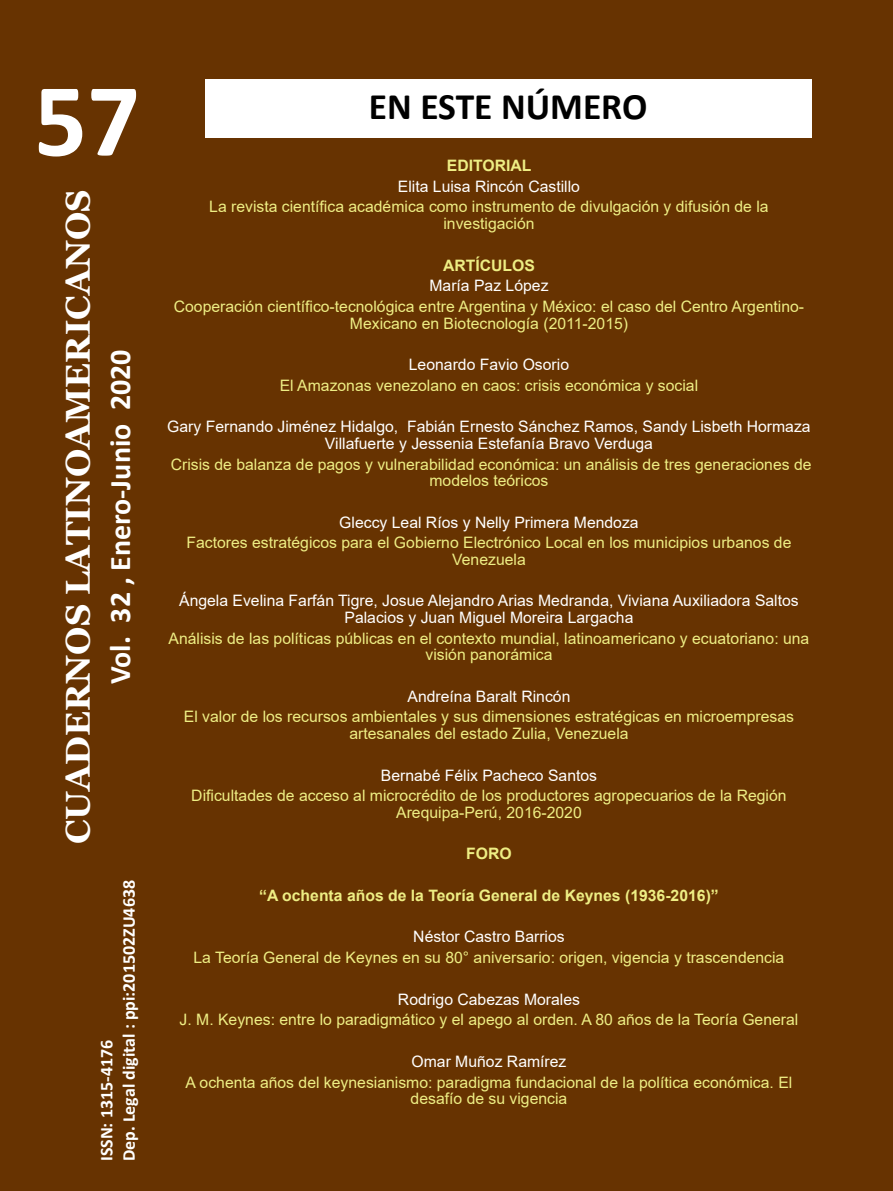
<style>
.page{position:relative;width:893px;height:1191px;background:#673301}
.page>*{position:absolute;margin:0;border:0;box-sizing:border-box;transform-origin:0 0}
.t1{font:700 105px "Calibri";color:#fff}
.t2{font:700 37.5px "Calibri";color:#000}
.t3{font:700 34.5px "Georgia";color:#fff}
.t4{font:700 30px "Calibri";color:#fff}
.t5{font:700 18px/22.5px "Calibri";color:#fff}
.contenido{font:15.75px/16.5px "Arial";color:#eeee84;text-align:center}
.contenido-2{font:15.75px/16.5px "Arial";color:#fff;text-align:center}
.contenido-3{font:700 15.75px "Arial";color:#eeee84}
</style>
<div class="page">
<div style="left:205px;top:79px;width:606px;height:58px;background:#fff"></div>
<h1 class="t1" style="left:34px;top:46px;width:108px">57</h1>
<h3 class="t3" style="left:56px;top:844px;width:656px;rotate:-90deg">CUADERNOS LATINOAMERICANOS</h3>
<h3 class="t4" style="left:99px;top:684px;width:336px;rotate:-90deg">Vol. 32 , Enero-Junio 2020</h3>
<p class="t5" style="left:95px;top:1161px;width:283px;rotate:-90deg">ISSN: 1315-4176<br>Dep. Legal digital : ppi:201502ZU4638</p>
<h2 class="t2" style="left:369px;top:80px;width:280px">EN ESTE NÚMERO</h2>
<p class="contenido-3" style="left:447px;top:154px;width:86px">EDITORIAL</p>
<p class="contenido-2" style="left:398px;top:178px;width:184px">Elita Luisa Rincón Castillo</p>
<p class="contenido" style="left:209px;top:199px;width:561px">La revista científica académica como instrumento de divulgación y difusión de la investigación</p>
<p class="contenido-3" style="left:443px;top:254px;width:93px">ARTÍCULOS</p>
<p class="contenido-2" style="left:429px;top:277px;width:121px">María Paz López</p>
<p class="contenido" style="left:174px;top:298px;width:632px">Cooperación científico-tecnológica entre Argentina y México: el caso del Centro Argentino-<br>Mexicano en Biotecnología (2011-2015)</p>
<p class="contenido-2" style="left:409px;top:356px;width:162px">Leonardo Favio Osorio</p>
<p class="contenido" style="left:280px;top:377px;width:420px">El Amazonas venezolano en caos: crisis económica y social</p>
<p class="contenido-2" style="left:167px;top:418px;width:645px">Gary Fernando Jiménez Hidalgo, Fabián Ernesto Sánchez Ramos, Sandy Lisbeth Hormaza<br>Villafuerte y Jessenia Estefanía Bravo Verduga</p>
<p class="contenido" style="left:171px;top:456px;width:642px">Crisis de balanza de pagos y vulnerabilidad económica: un análisis de tres generaciones de modelos teóricos</p>
<p class="contenido-2" style="left:339px;top:514px;width:301px">Gleccy Leal Ríos y Nelly Primera Mendoza</p>
<p class="contenido" style="left:187px;top:534px;width:606px">Factores estratégicos para el Gobierno Electrónico Local en los municipios urbanos de<br>Venezuela</p>
<p class="contenido-2" style="left:179px;top:592px;width:621px">Ángela Evelina Farfán Tigre, Josue Alejandro Arias Medranda, Viviana Auxiliadora Saltos<br>Palacios y Juan Miguel Moreira Largacha</p>
<p class="contenido" style="left:169px;top:630px;width:642px">Análisis de las políticas públicas en el contexto mundial, latinoamericano y ecuatoriano: una visión panorámica</p>
<p class="contenido-2" style="left:408px;top:688px;width:164px">Andreína Baralt Rincón</p>
<p class="contenido" style="left:184px;top:708px;width:612px">El valor de los recursos ambientales y sus dimensiones estratégicas en microempresas artesanales del estado Zulia, Venezuela</p>
<p class="contenido-2" style="left:381px;top:766px;width:218px">Bernabé Félix Pacheco Santos</p>
<p class="contenido" style="left:191px;top:787px;width:597px">Dificultades de acceso al microcrédito de los productores agropecuarios de la Región<br>Arequipa-Perú, 2016-2020</p>
<p class="contenido-3" style="left:466px;top:842px;width:47px">FORO</p>
<p class="contenido-3" style="left:259px;top:884px;width:461px">“A ochenta años de la Teoría General de Keynes (1936-2016)”</p>
<p class="contenido-2" style="left:413px;top:928px;width:153px">Néstor Castro Barrios</p>
<p class="contenido" style="left:194px;top:949px;width:592px">La Teoría General de Keynes en su 80° aniversario: origen, vigencia y trascendencia</p>
<p class="contenido-2" style="left:398px;top:990px;width:184px">Rodrigo Cabezas Morales</p>
<p class="contenido" style="left:180px;top:1011px;width:620px">J. M. Keynes: entre lo paradigmático y el apego al orden. A 80 años de la Teoría General</p>
<p class="contenido-2" style="left:412px;top:1053px;width:156px">Omar Muñoz Ramírez</p>
<p class="contenido" style="left:186px;top:1073px;width:608px">A ochenta años del keynesianismo: paradigma fundacional de la política económica. El desafío de su vigencia</p>
</div>
